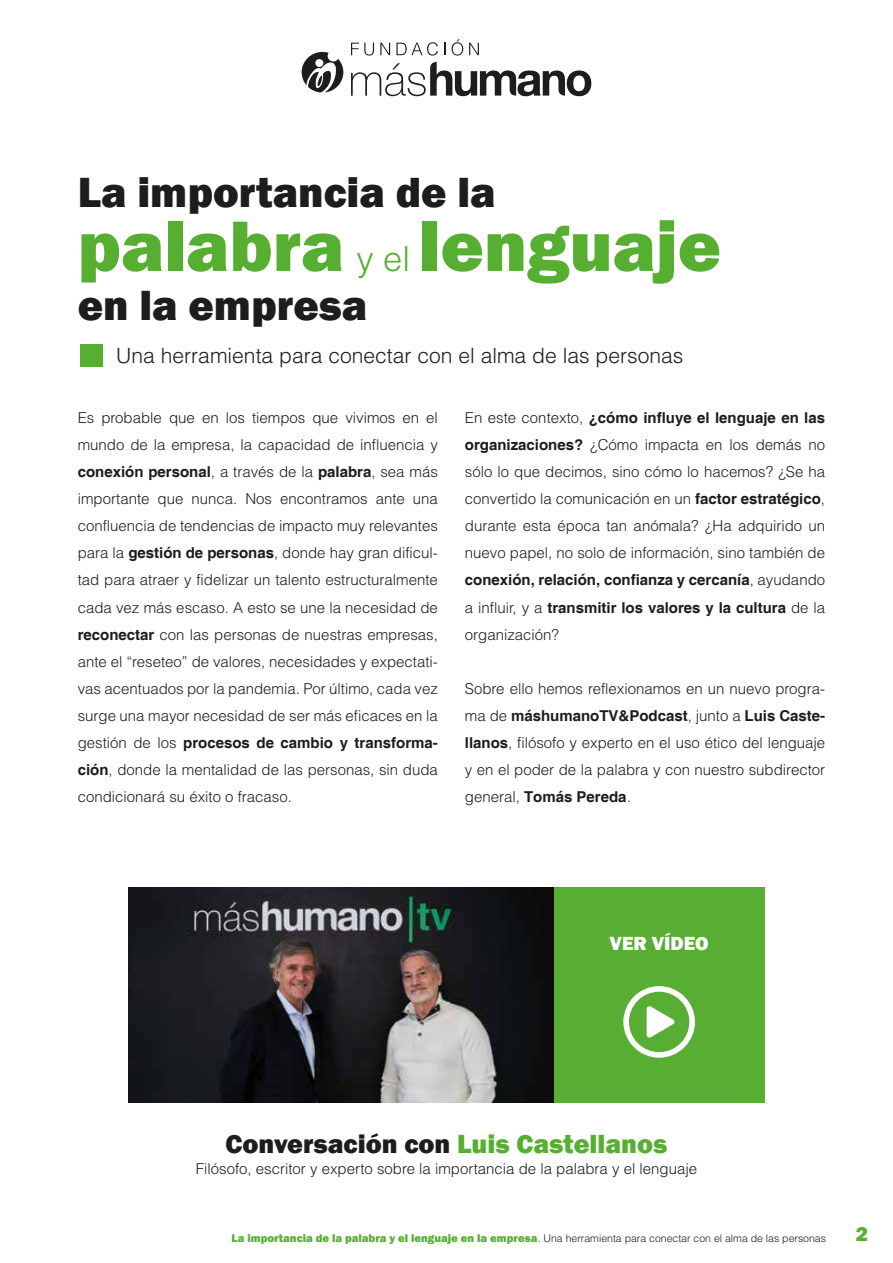
<style>
.page{position:relative;width:893px;height:1263px;background:#fff}
.page>*{position:absolute;margin:0;border:0;box-sizing:border-box;transform-origin:0 0}
.t1{font:800 73.95px "Franklin Gothic";color:#57af32}
.t2{font:800 43.35px "Franklin Gothic";color:#1d1d1b}
.t3{font:800 27px "Franklin Gothic";color:#1d1d1b}
.t4{font:300 21.15px "Helvetica";color:#1d1d1b}
.t5{font:800 21px "Franklin Gothic";color:#57af33}
.t6{font:800 19.5px "Franklin Gothic";color:#fff}
.t7{font:300 15px/27px "Helvetica";color:#1d1d1b;text-align:justify}
.t8{font:300 10.5px "Helvetica";color:#1d1d1b}
.s1{font-family:"Helvetica";font-weight:300;font-size:34.5px;color:#57af33}
.s2{font-weight:700}
.s3{color:#57ae32}
.s4{font-family:"Franklin Gothic";font-weight:800;font-size:11.55px;color:#57af32}
</style>
<div class="page">
<img style="left:129px;top:887px;width:425px;height:216px">
<div style="left:554px;top:887px;width:210px;height:216px;background:#57ae32"></div>
<svg style="left:623px;top:986px;width:72px;height:72px"></svg>
<div style="left:80px;top:345px;width:22px;height:22px;background:#57af32"></div>
<svg style="left:351px;top:39px;width:240px;height:57px"></svg>
<svg style="left:302px;top:52px;width:41px;height:40px"></svg>
<h2 class="t2" style="left:78px;top:164px;width:419px">La importancia de la</h2>
<h1 class="t1" style="left:78px;top:198px;width:645px">palabra <span class="s1">y el</span> lenguaje</h1>
<h2 class="t2" style="left:78px;top:277px;width:291px">en la empresa</h2>
<h3 class="t4" style="left:116px;top:342px;width:568px">Una herramienta para conectar con el alma de las personas</h3>
<p class="t7" style="left:78px;top:404px;width:362px">Es probable que en los tiempos que vivimos en el mundo de la empresa, la capacidad de influencia y <span class="s2">conexión personal</span>, a través de la <span class="s2">palabra</span>, sea más importante que nunca. Nos encontramos ante una confluencia de tendencias de impacto muy relevantes para la <span class="s2">gestión de personas</span>, donde hay gran dificul&shy;tad para atraer y fidelizar un talento estructuralmente cada vez más escaso. A esto se une la necesidad de <span class="s2">reconectar</span> con las personas de nuestras empresas, ante el “reseteo” de valores, necesidades y expectati&shy;vas acentuados por la pandemia. Por último, cada vez surge una mayor necesidad de ser más eficaces en la gestión de los <span class="s2">procesos de cambio y transforma&shy;ción</span>, donde la mentalidad de las personas, sin duda condicionará su éxito o fracaso.</p>
<p class="t7" style="left:465px;top:404px;width:362px">En este contexto, <span class="s2">¿cómo influye el lenguaje en las organizaciones?</span> ¿Cómo impacta en los demás no sólo lo que decimos, sino cómo lo hacemos? ¿Se ha convertido la comunicación en un <span class="s2">factor estratégico</span>, durante esta época tan anómala? ¿Ha adquirido un nuevo papel, no solo de información, sino también de <span class="s2">conexión, relación, confianza y cercanía</span>, ayudando a influir, y a <span class="s2">transmitir los valores y la cultura</span> de la organización?</p>
<p class="t7" style="left:465px;top:674px;width:362px">Sobre ello hemos reflexionamos en un nuevo progra&shy;ma de <span class="s2">máshumanoTV&amp;Podcast</span>, junto a <span class="s2">Luis Caste&shy;llanos</span>, filósofo y experto en el uso ético del lenguaje y en el poder de la palabra y con nuestro subdirector general, <span class="s2">Tomás Pereda</span>.</p>
<h3 class="t6" style="left:610px;top:931px;width:101px">VER VÍDEO</h3>
<h3 class="t3" style="left:225px;top:1126px;width:443px">Conversación con <span class="s3">Luis Castellanos</span></h3>
<p class="t7" style="left:196px;top:1154px;width:503px">Filósofo, escritor y experto sobre la importancia de la palabra y el lenguaje</p>
<p class="t8" style="left:232px;top:1231px;width:596px"><span class="s4">La importancia de la palabra y el lenguaje en la empresa</span>. Una herramienta para conectar con el alma de las personas</p>
<h3 class="t5" style="left:856px;top:1221px;width:14px">2</h3>
</div>
